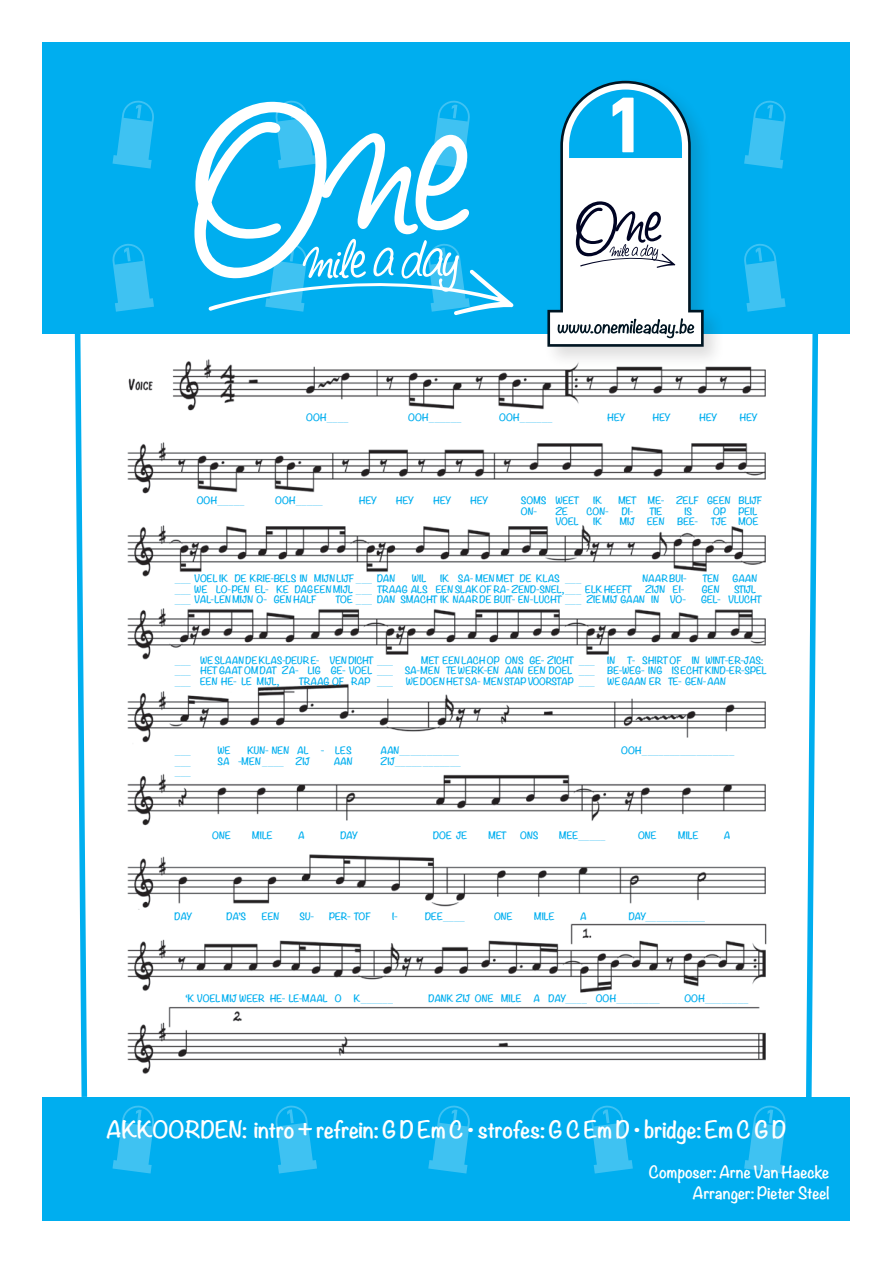
<style>
.page{position:relative;width:893px;height:1263px;background:#fff}
.page>*{position:absolute;margin:0;border:0;box-sizing:border-box;transform-origin:0 0}
.t1{font:700 21px "Noteworthy";letter-spacing:-.02em;color:#fff}
.t2{font:700 15px/21px "Noteworthy";letter-spacing:-.01em;color:#fff;text-align:right}
.t3{font:700 9px/10.5px "Noteworthy";letter-spacing:-.03em;color:#00aeef}
</style>
<div class="page">
<div style="left:43px;top:43px;width:807px;height:291px;background:#00aeef"></div>
<div style="left:43px;top:1097px;width:807px;height:123px;background:#00aeef"></div>
<svg style="left:112px;top:100px;width:42px;height:69px"></svg>
<svg style="left:744px;top:100px;width:42px;height:69px"></svg>
<svg style="left:112px;top:1105px;width:42px;height:68px"></svg>
<svg style="left:275px;top:1105px;width:42px;height:68px"></svg>
<svg style="left:428px;top:1105px;width:42px;height:68px"></svg>
<svg style="left:591px;top:1105px;width:42px;height:68px"></svg>
<svg style="left:744px;top:1105px;width:42px;height:68px"></svg>
<svg style="left:112px;top:243px;width:42px;height:69px"></svg>
<svg style="left:744px;top:243px;width:42px;height:69px"></svg>
<svg style="left:806px;top:334px;width:13px;height:763px"></svg>
<svg style="left:74px;top:334px;width:14px;height:763px"></svg>
<div style="left:543px;top:77px;width:182px;height:291px;background:#231f20;opacity:.15"></div>
<svg style="left:547px;top:81px;width:157px;height:266px"></svg>
<svg style="left:194px;top:100px;width:319px;height:215px"></svg>
<img style="left:127px;top:353px;width:640px;height:721px">
<p class="t3" style="left:197px;top:495px;width:49px">OOH_____</p>
<p class="t3" style="left:275px;top:495px;width:49px">OOH_____</p>
<p class="t3" style="left:607px;top:411px;width:20px">HEY</p>
<p class="t3" style="left:653px;top:411px;width:20px">HEY</p>
<p class="t3" style="left:699px;top:411px;width:20px">HEY</p>
<p class="t3" style="left:740px;top:411px;width:20px">HEY</p>
<p class="t3" style="left:359px;top:495px;width:20px">HEY</p>
<p class="t3" style="left:396px;top:495px;width:20px">HEY</p>
<p class="t3" style="left:433px;top:495px;width:20px">HEY</p>
<p class="t3" style="left:470px;top:495px;width:20px">HEY</p>
<p class="t3" style="left:521px;top:495px;width:60px">SOMS WEET</p>
<p class="t3" style="left:593px;top:495px;width:11px">IK</p>
<p class="t3" style="left:618px;top:495px;width:48px">MET ME-</p>
<p class="t3" style="left:676px;top:495px;width:88px">ZELF GEEN BLIJF</p>
<p class="t3" style="left:521px;top:506px;width:18px">ON-</p>
<p class="t3" style="left:555px;top:506px;width:14px">ZE</p>
<p class="t3" style="left:586px;top:506px;width:24px">CON-</p>
<p class="t3" style="left:622px;top:506px;width:13px">DI-</p>
<p class="t3" style="left:650px;top:506px;width:15px">TIE</p>
<p class="t3" style="left:684px;top:506px;width:9px">IS</p>
<p class="t3" style="left:713px;top:506px;width:15px">OP</p>
<p class="t3" style="left:738px;top:506px;width:21px">PEIL</p>
<p class="t3" style="left:555px;top:516px;width:25px">VOEL</p>
<p class="t3" style="left:593px;top:516px;width:11px">IK</p>
<p class="t3" style="left:620px;top:516px;width:17px">MIJ</p>
<p class="t3" style="left:647px;top:516px;width:19px">EEN</p>
<p class="t3" style="left:677px;top:516px;width:23px">BEE-</p>
<p class="t3" style="left:711px;top:516px;width:49px">TJE MOE</p>
<p class="t3" style="left:175px;top:573px;width:199px;text-align:justify">___ VOEL IK DE KRIE-BELS IN MIJN LIJF ___ ___ WE LO-PEN EL- KE DAG EEN MIJL ___ ___ VAL-LEN MIJN O- GEN HALF</p>
<p class="t3" style="left:377px;top:573px;width:20px">DAN</p>
<p class="t3" style="left:412px;top:573px;width:16px">WIL</p>
<p class="t3" style="left:377px;top:573px;width:257px;text-indent:63px">IK SA- MEN MET DE KLAS<br>TRAAG ALS EEN SLAK OF RA- ZEND-SNEL,___ ELK HEEFT<br>DAN SMACHT IK NAAR DE BUIT- EN-LUCHT ___</p>
<p class="t3" style="left:643px;top:573px;width:46px">NAAR BUI-</p>
<p class="t3" style="left:702px;top:573px;width:18px">TEN</p>
<p class="t3" style="left:733px;top:573px;width:27px">GAAN</p>
<p class="t3" style="left:565px;top:573px;width:18px">___</p>
<p class="t3" style="left:645px;top:584px;width:41px">ZIJN EI-</p>
<p class="t3" style="left:702px;top:584px;width:20px">GEN</p>
<p class="t3" style="left:734px;top:584px;width:24px">STIJL</p>
<p class="t3" style="left:586px;top:594px;width:101px">ZIE MIJ GAAN IN VO-</p>
<p class="t3" style="left:701px;top:594px;width:63px">GEL- VLUCHT</p>
<p class="t3" style="left:335px;top:594px;width:38px">TOE ___</p>
<p class="t3" style="left:175px;top:655px;width:18px;text-align:justify">___ ___ ___</p>
<p class="t3" style="left:200px;top:655px;width:194px">WE SLAAN DE KLAS-DEUR E- VEN DICHT ___<br>HET GAAT OM DAT ZA- LIG GE- VOEL<br>EEN HE- LE MIJL,</p>
<p class="t3" style="left:377px;top:665px;width:18px">___ ___</p>
<p class="t3" style="left:299px;top:676px;width:73px">TRAAG OF RAP</p>
<p class="t3" style="left:405px;top:655px;width:171px;text-indent:17px">MET EEN LACH OP ONS GE- ZICHT<br>SA-MEN TE WERK-EN AAN EEN DOEL<br>WE DOEN HET SA- MEN STAP VOORSTAP</p>
<p class="t3" style="left:607px;top:655px;width:10px">IN</p>
<p class="t3" style="left:607px;top:655px;width:161px;text-indent:20px">T- SHIRT OF IN WINT-ER-JAS:<br>BE-WEG- ING IS ECHT KIND-ER-SPEL<br>WE GAAN ER TE- GEN-AAN</p>
<p class="t3" style="left:579px;top:655px;width:18px;text-align:justify">___ ___ ___</p>
<p class="t3" style="left:175px;top:745px;width:18px;text-align:justify">___ ___ ___</p>
<p class="t3" style="left:217px;top:745px;width:15px">WE</p>
<p class="t3" style="left:247px;top:745px;width:63px">KUN- NEN AL</p>
<p class="t3" style="left:321px;top:745px;width:32px">- LES</p>
<p class="t3" style="left:217px;top:756px;width:68px">SA -MEN ____</p>
<p class="t3" style="left:296px;top:756px;width:17px">ZIJ</p>
<p class="t3" style="left:334px;top:756px;width:21px">AAN</p>
<p class="t3" style="left:212px;top:829px;width:20px">ONE</p>
<p class="t3" style="left:252px;top:829px;width:22px">MILE</p>
<p class="t3" style="left:298px;top:829px;width:8px">A</p>
<p class="t3" style="left:340px;top:829px;width:19px">DAY</p>
<p class="t3" style="left:381px;top:745px;width:82px">AAN___________<br>ZIJ_____ _______</p>
<p class="t3" style="left:621px;top:745px;width:115px">OOH_________________</p>
<p class="t3" style="left:433px;top:829px;width:36px">DOE JE</p>
<p class="t3" style="left:488px;top:829px;width:20px">MET</p>
<p class="t3" style="left:520px;top:829px;width:20px">ONS</p>
<p class="t3" style="left:559px;top:829px;width:48px">MEE_____</p>
<p class="t3" style="left:638px;top:829px;width:20px">ONE</p>
<p class="t3" style="left:678px;top:829px;width:22px">MILE</p>
<p class="t3" style="left:724px;top:829px;width:8px">A</p>
<p class="t3" style="left:175px;top:911px;width:19px">DAY</p>
<p class="t3" style="left:227px;top:911px;width:21px">DA’S</p>
<p class="t3" style="left:262px;top:911px;width:19px">EEN</p>
<p class="t3" style="left:300px;top:911px;width:16px">SU-</p>
<p class="t3" style="left:329px;top:911px;width:43px">PER- TOF</p>
<p class="t3" style="left:392px;top:911px;width:7px">I-</p>
<p class="t3" style="left:425px;top:911px;width:41px">DEE____</p>
<p class="t3" style="left:494px;top:911px;width:20px">ONE</p>
<p class="t3" style="left:534px;top:911px;width:22px">MILE</p>
<p class="t3" style="left:580px;top:911px;width:8px">A</p>
<p class="t3" style="left:629px;top:911px;width:78px">DAY___________</p>
<p class="t3" style="left:186px;top:993px;width:157px">‘K VOEL MIJ WEER HE- LE-MAAL O</p>
<p class="t3" style="left:354px;top:993px;width:40px">K______</p>
<p class="t3" style="left:429px;top:993px;width:95px">DANK ZIJ ONE MILE</p>
<p class="t3" style="left:533px;top:993px;width:55px">A DAY____</p>
<p class="t3" style="left:596px;top:993px;width:65px">OOH________</p>
<p class="t3" style="left:684px;top:993px;width:65px">OOH________</p>
<h1 class="t1" style="left:106px;top:1111px;width:682px">AKKOORDEN: intro + refrein: G D Em C • strofes: G C Em D • bridge: Em C G D</h1>
<h2 class="t2" style="left:649px;top:1161px;width:182px">Composer: Arne Van Haecke<br>Arranger: Pieter Steel</h2>
</div>
